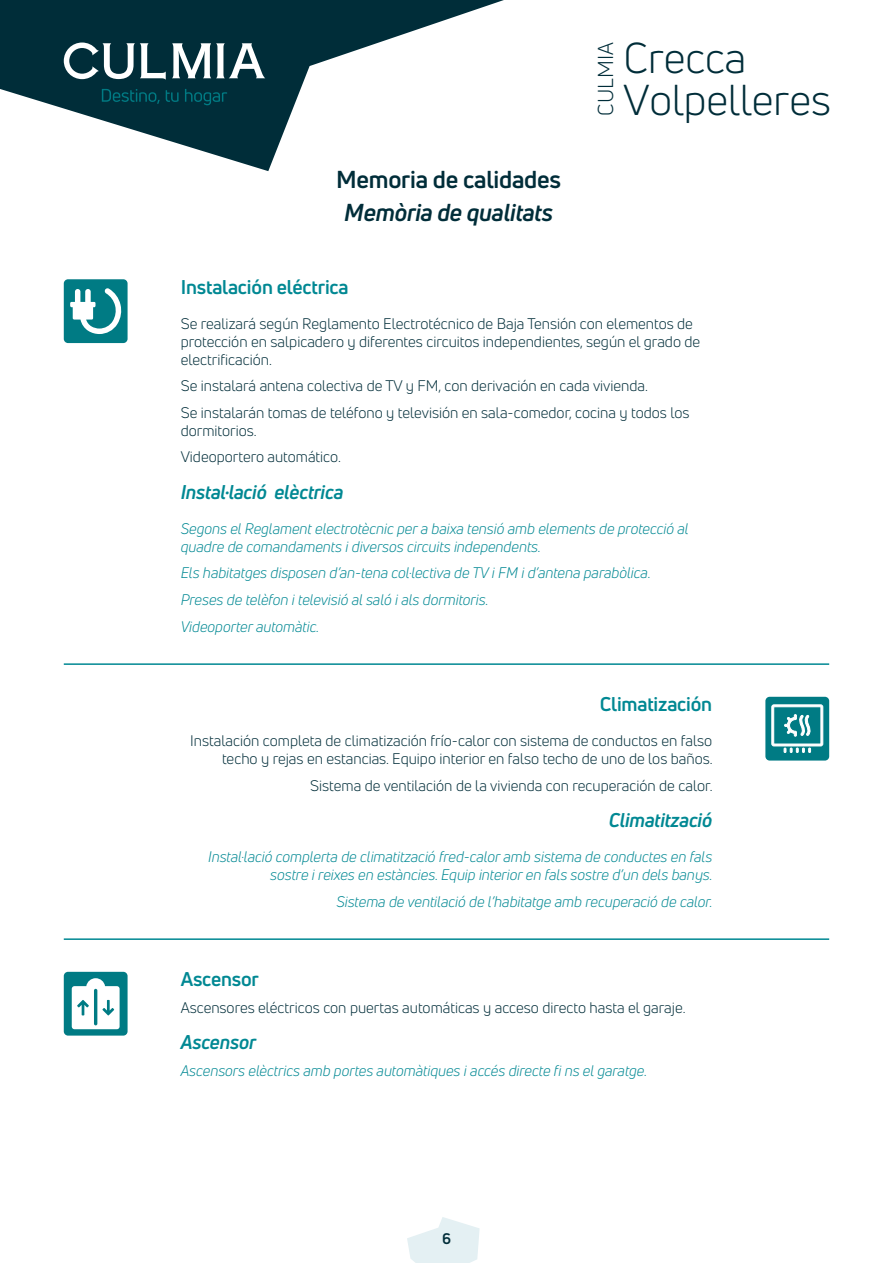
<style>
.page{position:relative;width:893px;height:1263px;background:#fff}
.page>*{position:absolute;margin:0;border:0;box-sizing:border-box;transform-origin:0 0}
.t1{font:42.3px/41.4px "Uni Neue";color:#002d39}
.t2{font:700 24px "Uni Neue";letter-spacing:-.01em;color:#002d39}
.t3{font:italic 700 24px "Uni Neue";letter-spacing:-.01em;color:#002d39}
.t4{font:21.15px "Uni Neue";color:#002d39}
.t5{font:italic 700 19.5px "Uni Neue";letter-spacing:-.01em;color:#008893}
.t6{font:700 19.5px "Uni Neue";letter-spacing:-.01em;color:#008893}
.t7{font:15px/18px "Uni Neue";color:#002d39}
.t8{font:italic 15px/18px "Uni Neue";color:#008893}
.t9{font:700 15px "Uni Neue";color:#002d39}
</style>
<div class="page">
<svg style="left:0;top:0;width:504px;height:171px"></svg>
<svg style="left:407px;top:1217px;width:73px;height:46px"></svg>
<svg style="left:172px;top:43px;width:93px;height:35px"></svg>
<svg style="left:64px;top:43px;width:102px;height:37px"></svg>
<svg style="left:102px;top:89px;width:125px;height:16px;background:#003e49"></svg>
<div style="left:765px;top:697px;width:64px;height:63px;background:#007b84;border-radius:4px"></div>
<svg style="left:771px;top:704px;width:52px;height:49px"></svg>
<div style="left:64px;top:972px;width:64px;height:63px;background:#007b84;border-radius:4px"></div>
<svg style="left:72px;top:978px;width:48px;height:51px"></svg>
<div style="left:64px;top:279px;width:64px;height:64px;background:#007b84;border-radius:4px"></div>
<svg style="left:70px;top:288px;width:52px;height:46px"></svg>
<hr style="left:64px;top:663px;width:765px;height:2px;background:#008893">
<hr style="left:64px;top:938px;width:765px;height:2px;background:#008893">
<h2 class="t2" style="left:336px;top:164px;width:226px">Memoria de calidades</h2>
<h2 class="t3" style="left:344px;top:198px;width:210px">Memòria de qualitats</h2>
<h3 class="t4" style="left:593px;top:116px;width:74px;rotate:-90deg">CULMIA</h3>
<h1 class="t1" style="left:623px;top:37px;width:209px">Crecca<br>Volpelleres</h1>
<h3 class="t6" style="left:181px;top:275px;width:169px">Instalación eléctrica</h3>
<p class="t7" style="left:181px;top:314px;width:521px">Se realizará según Reglamento Electrotécnico de Baja Tensión con elementos de protección en salpicadero y diferentes circuitos independientes, según el grado de electrificación.</p>
<p class="t7" style="left:181px;top:373px;width:510px;line-height:26.5px">Se instalará antena colectiva de TV y FM, con derivación en cada vivienda.<br>Se instalarán tomas de teléfono y televisión en sala-comedor, cocina y todos los</p>
<p class="t7" style="left:181px;top:417px;width:162px;line-height:26.5px">dormitorios.<br>Videoportero automático.</p>
<h3 class="t5" style="left:181px;top:480px;width:164px">Instal·lació elèctrica</h3>
<p class="t8" style="left:181px;top:520px;width:509px">Segons el Reglament electrotècnic per a baixa tensió amb elements de protecció al quadre de comandaments i diversos circuits independents.</p>
<p class="t8" style="left:181px;top:560px;width:471px;line-height:26.5px">Els habitatges disposen d’an-tena col·lectiva de TV i FM i d’antena parabòlica.<br>Preses de telèfon i televisió al saló i als dormitoris.<br>Videoporter automàtic.</p>
<h3 class="t6" style="left:600px;top:692px;width:114px">Climatización</h3>
<p class="t7" style="left:190px;top:732px;width:524px;text-align:right">Instalación completa de climatización frío-calor con sistema de conductos en falso techo y rejas en estancias. Equipo interior en falso techo de uno de los baños.</p>
<p class="t7" style="left:310px;top:776px;width:404px">Sistema de ventilación de la vivienda con recuperación de calor.</p>
<h3 class="t5" style="left:609px;top:808px;width:105px">Climatització</h3>
<p class="t8" style="left:208px;top:848px;width:506px;text-align:right">Instal·lació complerta de climatització fred-calor amb sistema de conductes en fals sostre i reixes en estàncies. Equip interior en fals sostre d’un dels banys.</p>
<p class="t8" style="left:336px;top:892px;width:378px">Sistema de ventilació de l’habitatge amb recuperació de calor.</p>
<h3 class="t6" style="left:181px;top:967px;width:80px">Ascensor</h3>
<p class="t7" style="left:181px;top:998px;width:506px">Ascensores eléctricos con puertas automáticas y acceso directo hasta el garaje.</p>
<h3 class="t5" style="left:181px;top:1030px;width:77px">Ascensor</h3>
<p class="t8" style="left:181px;top:1061px;width:468px">Ascensors elèctrics amb portes automàtiques i accés directe fi ns el garatge.</p>
<p class="t9" style="left:442px;top:1229px;width:10px">6</p>
</div>
